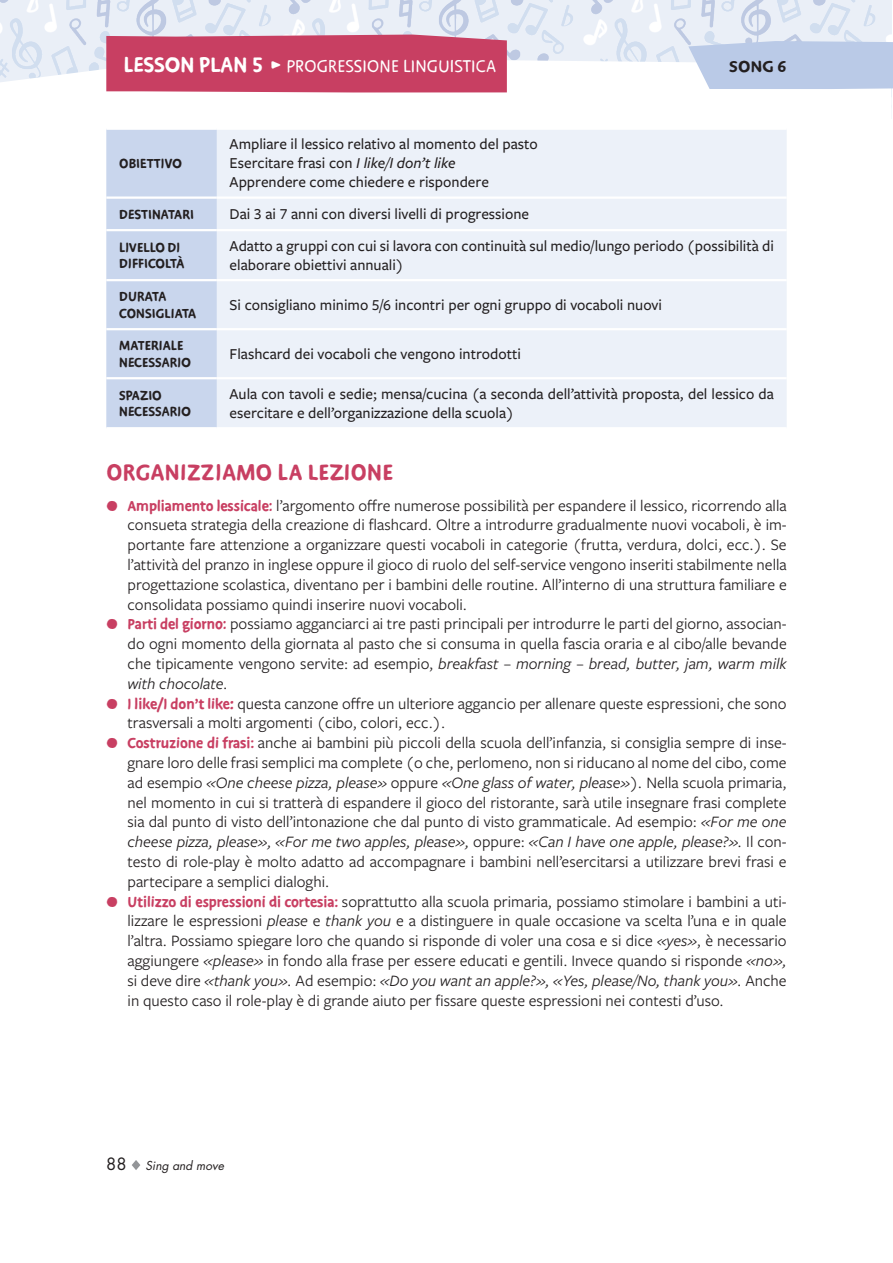
<style>
.page{position:relative;width:893px;height:1263px;background:#fff}
.page>*{position:absolute;margin:0;border:0;box-sizing:border-box;transform-origin:0 0}
.t1{font:700 25.5px "Duper";letter-spacing:.02em;color:#c83f62}
.t2{font:19.5px "Duper";letter-spacing:.01em;color:#fff}
.t3{font:700 18px "Duper";color:#231f20;scale:1.1 1}
.t4{font:16.5px/19.8px "Freight Sans Pro";color:#231f20;text-align:justify}
.t5{font:500 15.75px/18.9px "Freight Sans Pro";color:#231f20}
.t6{font:700 15px/16.5px "Duper";letter-spacing:.01em;color:#231f20}
.t7{font:italic 12px "Futura Std";color:#231f20}
.s1{font-weight:700;font-size:24px}
.s2{font-style:italic}
.s3{font-family:"Duper";color:#c83f62}
.s4{font-family:"Duper";font-weight:700;color:#c83f62}
.s5{font-style:normal;font-size:16.5px}
</style>
<div class="page">
<img style="left:0;top:0;width:891px;height:57px">
<svg style="left:0;top:57px;width:688px;height:36px"></svg>
<svg style="left:688px;top:41px;width:205px;height:48px;background:#becde8"></svg>
<div style="left:106px;top:35px;width:401px;height:57px;background:#c83f62"></div>
<div style="left:106px;top:130px;width:111px;height:297px;background:#c9d6ed"></div>
<div style="left:217px;top:130px;width:570px;height:297px;background:#ecf1f9"></div>
<hr style="left:106px;top:196px;width:111px;height:3px;background:#fff">
<hr style="left:217px;top:196px;width:570px;height:3px;background:#fff">
<hr style="left:106px;top:229px;width:111px;height:2px;background:#fff">
<hr style="left:217px;top:229px;width:570px;height:2px;background:#fff">
<hr style="left:106px;top:279px;width:111px;height:2px;background:#fff">
<hr style="left:217px;top:279px;width:570px;height:2px;background:#fff">
<hr style="left:106px;top:328px;width:111px;height:2px;background:#fff">
<hr style="left:217px;top:328px;width:570px;height:2px;background:#fff">
<hr style="left:106px;top:377px;width:111px;height:2px;background:#fff">
<hr style="left:217px;top:377px;width:570px;height:2px;background:#fff">
<svg style="left:132px;top:1160px;width:8px;height:10px"></svg>
<p class="t2" style="left:123px;top:56px;width:374px"><span class="s1">LESSON PLAN 5 ▶</span> PROGRESSIONE LINGUISTICA</p>
<p class="t3" style="left:729px;top:56px;width:54px">SONG 6</p>
<p class="t6" style="left:119px;top:155px;width:64px">OBIETTIVO</p>
<p class="t5" style="left:230px;top:134px;width:310px">Ampliare il lessico relativo al momento del pasto<br>Esercitare frasi con <span class="s2">I like/I don’t like<br></span>Apprendere come chiedere e rispondere</p>
<p class="t6" style="left:119px;top:206px;width:76px">DESTINATARI</p>
<p class="t5" style="left:230px;top:204px;width:301px">Dai 3 ai 7 anni con diversi livelli di progressione</p>
<p class="t6" style="left:119px;top:239px;width:67px">LIVELLO DI<br>DIFFICOLTÀ</p>
<p class="t5" style="left:230px;top:235px;width:546px">Adatto a gruppi con cui si lavora con continuità sul medio/lungo periodo (possibilità di elaborare obiettivi annuali)</p>
<p class="t6" style="left:119px;top:289px;width:78px">DURATA<br>CONSIGLIATA</p>
<p class="t5" style="left:230px;top:294px;width:434px">Si consigliano minimo 5/6 incontri per ogni gruppo di vocaboli nuovi</p>
<p class="t6" style="left:119px;top:338px;width:73px">MATERIALE<br>NECESSARIO</p>
<p class="t5" style="left:230px;top:343px;width:293px">Flashcard dei vocaboli che vengono introdotti</p>
<p class="t6" style="left:119px;top:387px;width:73px">SPAZIO<br>NECESSARIO</p>
<p class="t5" style="left:230px;top:383px;width:546px">Aula con tavoli e sedie; mensa/cucina (a seconda dell’attività proposta, del lessico da esercitare e dell’organizzazione della scuola)</p>
<h1 class="t1" style="left:106px;top:458px;width:288px">ORGANIZZIAMO LA LEZIONE</h1>
<p class="t4" style="left:128px;top:495px;width:661px;text-indent:-21px"><span class="s3">●</span> <span class="s4">Ampliamento lessicale:</span> l’argomento offre numerose possibilità per espandere il lessico, ricorrendo alla consueta strategia della creazione di flashcard. Oltre a introdurre gradualmente nuovi vocaboli, è im&shy;portante fare attenzione a organizzare questi vocaboli in categorie (frutta, verdura, dolci, ecc.). Se l’attività del pranzo in inglese oppure il gioco di ruolo del self-service vengono inseriti stabilmente nella progettazione scolastica, diventano per i bambini delle routine. All’interno di una struttura familiare e consolidata possiamo quindi inserire nuovi vocaboli.</p>
<p class="t4" style="left:128px;top:613px;width:661px;text-indent:-21px"><span class="s3">●</span> <span class="s4">Parti del giorno:</span> possiamo agganciarci ai tre pasti principali per introdurre le parti del giorno, associan&shy;do ogni momento della giornata al pasto che si consuma in quella fascia oraria e al cibo/alle bevande che tipicamente vengono servite: ad esempio, <span class="s2">breakfast</span> – <span class="s2">morning</span> – <span class="s2">bread, butter, jam, warm milk with chocolate.</span></p>
<p class="t4" style="left:128px;top:693px;width:661px;text-indent:-21px"><span class="s3">●</span> <span class="s4">I like/I don’t like:</span> questa canzone offre un ulteriore aggancio per allenare queste espressioni, che sono trasversali a molti argomenti (cibo, colori, ecc.).</p>
<p class="t4" style="left:128px;top:732px;width:661px;text-indent:-21px"><span class="s3">●</span> <span class="s4">Costruzione di frasi:</span> anche ai bambini più piccoli della scuola dell’infanzia, si consiglia sempre di inse&shy;gnare loro delle frasi semplici ma complete (o che, perlomeno, non si riducano al nome del cibo, come ad esempio <span class="s2">«One cheese pizza, please»</span> oppure <span class="s2">«One glass of water, please»).</span> Nella scuola primaria, nel momento in cui si tratterà di espandere il gioco del ristorante, sarà utile insegnare frasi complete sia dal punto di visto dell’intonazione che dal punto di visto grammaticale. Ad esempio: <span class="s2">«For me one cheese pizza, please», «For me two apples, please»,</span> oppure: <span class="s2">«Can I have one apple, please?».</span> Il con&shy;testo di role-play è molto adatto ad accompagnare i bambini nell’esercitarsi a utilizzare brevi frasi e partecipare a semplici dialoghi.</p>
<p class="t4" style="left:128px;top:891px;width:661px;text-indent:-21px"><span class="s3">●</span> <span class="s4">Utilizzo di espressioni di cortesia:</span> soprattutto alla scuola primaria, possiamo stimolare i bambini a uti&shy;lizzare le espressioni <span class="s2">please</span> e <span class="s2">thank you</span> e a distinguere in quale occasione va scelta l’una e in quale l’altra. Possiamo spiegare loro che quando si risponde di voler una cosa e si dice <span class="s2">«yes»</span>, è necessario aggiungere <span class="s2">«please»</span> in fondo alla frase per essere educati e gentili. Invece quando si risponde <span class="s2">«no», </span>si deve dire <span class="s2">«thank you».</span> Ad esempio: <span class="s2">«Do you want an apple?», «Yes, please/No, thank you».</span> Anche in questo caso il role-play è di grande aiuto per fissare queste espressioni nei contesti d’uso.</p>
<p class="t7" style="left:106px;top:1158px;width:119px"><span class="s5">88</span> Sing and move</p>
</div>
